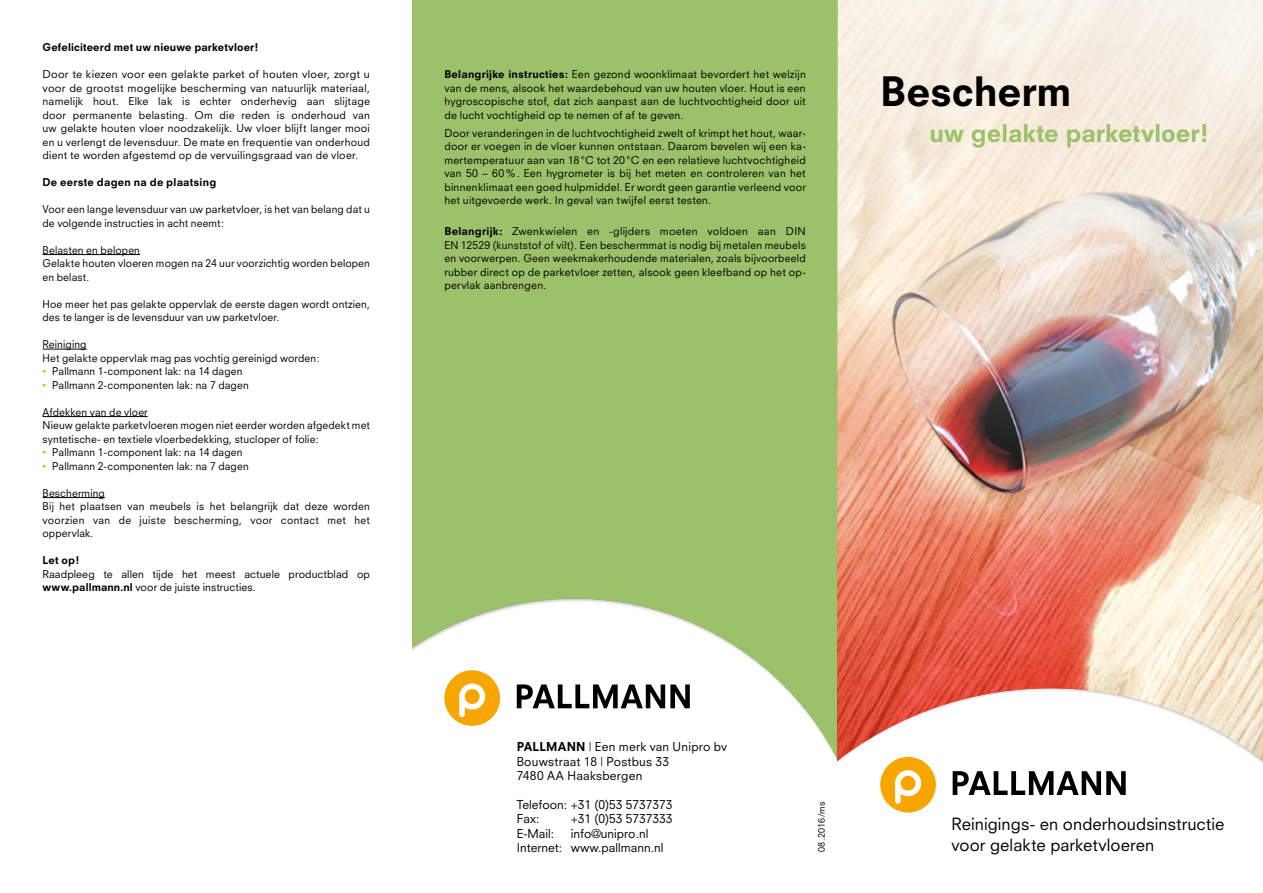
<style>
.page{position:relative;width:1263px;height:893px;background:#fff}
.page>*{position:absolute;margin:0;border:0;box-sizing:border-box;transform-origin:0 0}
.t1{font:800 39.45px "Neuzeit S";letter-spacing:-.005em;color:#000}
.t2{font:800 24px "Neuzeit S";color:#9bc16a}
.t3{font:16.5px/21px "Neuzeit S";letter-spacing:.005em;color:#000}
.t4{font:12px/14.4px "Neuzeit S";color:#000}
.t5{font:12px/14.4px "Neuzeit S";letter-spacing:.02em;color:#000}
.t6{font:10.5px/13.5px "Neuzeit S";letter-spacing:.015em;color:#000}
.t7{font:800 10.5px "Neuzeit S";letter-spacing:.015em;color:#000}
.t8{font:9px "Neuzeit S";letter-spacing:.03em;color:#000}
.s1{font-family:"Arial";color:#f7a600}
.s2{font-weight:800}
</style>
<div class="page">
<hr style="left:43px;top:254px;width:97px;height:1px;background:#000">
<hr style="left:43px;top:349px;width:44px;height:1px;background:#000">
<hr style="left:43px;top:416px;width:105px;height:1px;background:#000">
<hr style="left:43px;top:497px;width:62px;height:1px;background:#000">
<div style="left:412px;top:0;width:426px;height:893px;background:#9bc16a"></div>
<div style="left:412px;top:597px;width:426px;height:296px;background:#000;opacity:.4"></div>
<img style="left:838px;top:0;width:425px;height:687px">
<div style="left:838px;top:687px;width:425px;height:206px;background:#000;opacity:.4"></div>
<div style="left:880px;top:757px;width:56px;height:55px;background:#f7a600;border-radius:50%"></div>
<svg style="left:895px;top:770px;width:26px;height:34px"></svg>
<svg style="left:953px;top:771px;width:173px;height:24px"></svg>
<div style="left:444px;top:670px;width:56px;height:56px;background:#f7a600;border-radius:50%"></div>
<svg style="left:459px;top:683px;width:26px;height:34px"></svg>
<svg style="left:517px;top:684px;width:173px;height:24px;background:#868686"></svg>
<p class="t7" style="left:43px;top:41px;width:217px">Gefeliciteerd met uw nieuwe parketvloer!</p>
<p class="t6" style="left:43px;top:67px;width:329px;text-align:justify">Door te kiezen voor een gelakte parket of houten vloer, zorgt u voor de grootst mogelijke bescherming van natuurlijk materiaal, namelijk hout. Elke lak is echter onderhevig aan slijtage door permanente belasting. Om die reden is onderhoud van uw gelakte houten vloer noodzakelijk. Uw vloer blijft langer mooi en u verlengt de levensduur. De mate en frequentie van onderhoud dient te worden afgestemd op de vervuilingsgraad van de vloer.</p>
<p class="t7" style="left:43px;top:176px;width:175px">De eerste dagen na de plaatsing</p>
<p class="t6" style="left:43px;top:202px;width:329px">Voor een lange levensduur van uw parketvloer, is het van belang dat u de volgende instructies in acht neemt:</p>
<p class="t6" style="left:43px;top:243px;width:329px">Belasten en belopen<br>Gelakte houten vloeren mogen na 24 uur voorzichtig worden belopen en belast.</p>
<p class="t6" style="left:43px;top:297px;width:329px">Hoe meer het pas gelakte oppervlak de eerste dagen wordt ontzien, des te langer is de levensduur van uw parketvloer.</p>
<p class="t6" style="left:43px;top:337px;width:278px">Reiniging<br>Het gelakte oppervlak mag pas vochtig gereinigd worden:</p>
<p class="t6" style="left:43px;top:364px;width:201px"><span class="s1">•</span> Pallmann 1-component lak: na 14 dagen</p>
<p class="t6" style="left:43px;top:378px;width:208px"><span class="s1">•</span> Pallmann 2-componenten lak: na 7 dagen</p>
<p class="t6" style="left:43px;top:405px;width:329px">Afdekken van de vloer<br>Nieuw gelakte parketvloeren mogen niet eerder worden afgedekt met syntetische- en textiele vloerbedekking, stucloper of folie:</p>
<p class="t6" style="left:43px;top:445px;width:201px"><span class="s1">•</span> Pallmann 1-component lak: na 14 dagen</p>
<p class="t6" style="left:43px;top:459px;width:208px"><span class="s1">•</span> Pallmann 2-componenten lak: na 7 dagen</p>
<p class="t6" style="left:43px;top:486px;width:329px">Bescherming<br>Bij het plaatsen van meubels is het belangrijk dat deze worden voorzien van de juiste bescherming, voor contact met het oppervlak.</p>
<p class="t7" style="left:43px;top:554px;width:38px">Let op!</p>
<p class="t6" style="left:43px;top:567px;width:329px">Raadpleeg te allen tijde het meest actuele productblad op <span class="s2">www.pallmann.nl</span> voor de juiste instructies.</p>
<p class="t6" style="left:444px;top:68px;width:363px;text-align:justify"><span class="s2">Belangrijke instructies:</span> Een gezond woonklimaat bevordert het welzijn van de mens, alsook het waardebehoud van uw houten vloer. Hout is een hygroscopische stof, dat zich aanpast aan de luchtvochtigheid door uit de lucht vochtigheid op te nemen of af te geven.</p>
<p class="t6" style="left:444px;top:126px;width:363px;text-align:justify">Door veranderingen in de luchtvochtigheid zwelt of krimpt het hout, waar&shy;door er voegen in de vloer kunnen ontstaan. Daarom bevelen wij een ka&shy;mertemperatuur aan van 18°C tot 20°C en een relatieve luchtvochtigheid van 50 – 60%. Een hygrometer is bij het meten en controleren van het binnenklimaat een goed hulpmiddel. Er wordt geen garantie verleend voor het uitgevoerde werk. In geval van twijfel eerst testen.</p>
<p class="t6" style="left:444px;top:225px;width:363px;text-align:justify"><span class="s2">Belangrijk:</span> Zwenkwielen en -glijders moeten voldoen aan DIN EN 12529 (kunststof of vilt). Een beschermmat is nodig bij metalen meubels en voorwerpen. Geen weekmakerhoudende materialen, zoals bijvoorbeeld rubber direct op de parketvloer zetten, alsook geen kleefband op het op&shy;pervlak aanbrengen.</p>
<h1 class="t1" style="left:880px;top:68px;width:193px">Bescherm</h1>
<h2 class="t2" style="left:930px;top:119px;width:280px">uw gelakte parketvloer!</h2>
<p class="t5" style="left:517px;top:739px;width:212px"><span class="s2">PALLMANN</span> | Een merk van Unipro bv<br>Bouwstraat 18 | Postbus 33<br>7480 AA Haaksbergen</p>
<p class="t4" style="left:517px;top:797px;width:157px">Telefoon: +31 (0)53 5737373<br>Fax:</p>
<p class="t4" style="left:571px;top:811px;width:103px">+31 (0)53 5737333</p>
<p class="t4" style="left:517px;top:826px;width:148px;text-indent:54px">info@unipro.nl<br>Internet: www.pallmann.nl</p>
<p class="t4" style="left:517px;top:826px;width:39px">E-Mail:</p>
<p class="t8" style="left:816px;top:852px;width:52px;rotate:-90deg">08.2016/ms</p>
<h3 class="t3" style="left:951px;top:813px;width:274px">Reinigings- en onderhoudsinstructie voor gelakte parketvloeren</h3>
</div>
